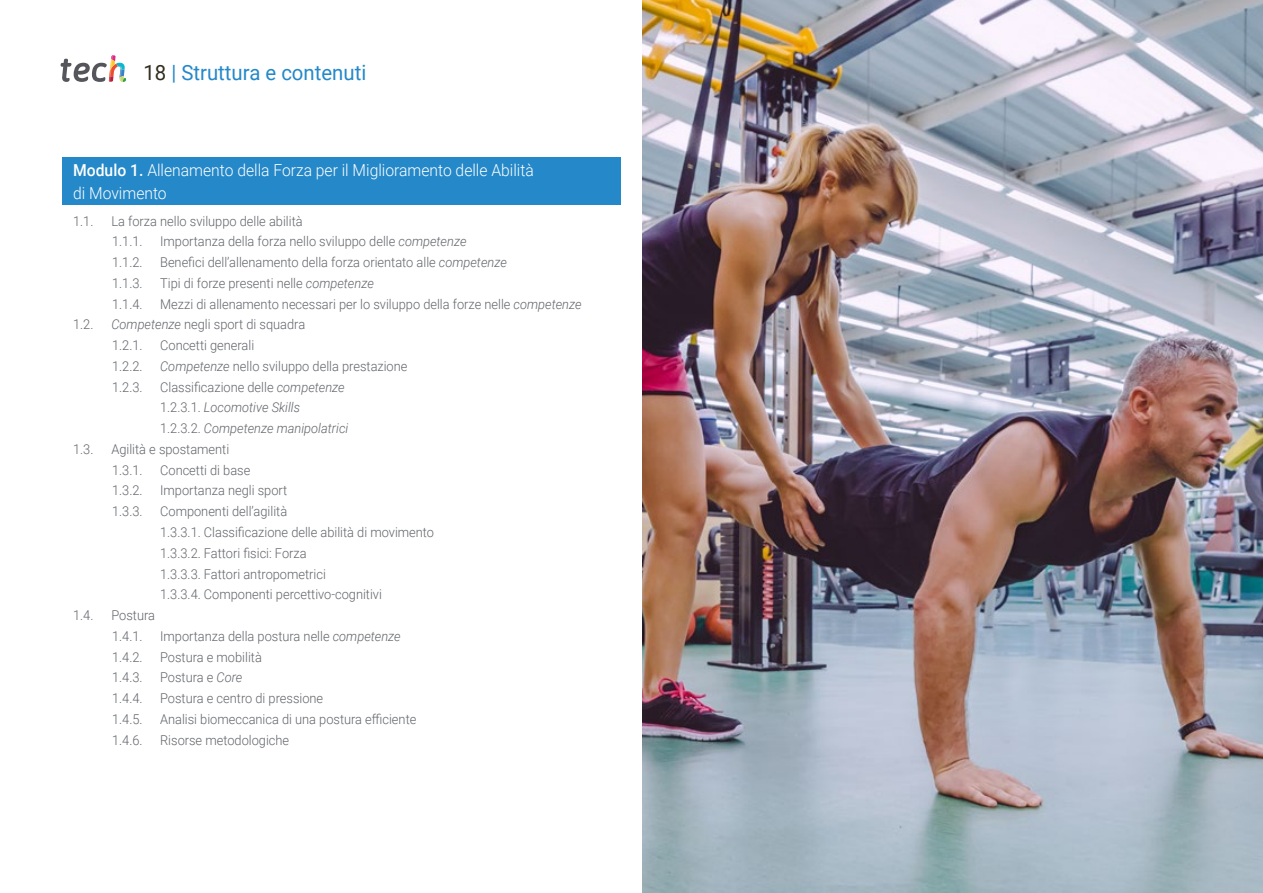
<style>
.page{position:relative;width:1263px;height:893px;background:#fff}
.page>*{position:absolute;margin:0;border:0;box-sizing:border-box;transform-origin:0 0}
.t1{font:21px "Roboto";color:#2488c9}
.t2{font:300 16.5px/22.5px "Roboto";color:#fff;scale:.95 1}
.t3{font:300 13.5px/20.7px "Roboto";color:#61646a;scale:.95 1}
.t4{font:italic 300 13.5px/20.7px "Roboto";color:#61646a;scale:.95 1}
.s1{color:#312e20}
.s2{font-weight:500}
.s3{font-style:italic}
.s4{font-style:normal}
</style>
<div class="page">
<svg style="left:61px;top:55px;width:65px;height:27px"></svg>
<div style="left:62px;top:157px;width:559px;height:48px;background:#2488c9"></div>
<img style="left:642px;top:0;width:621px;height:893px">
<h1 class="t1" style="left:144px;top:57px;width:224px"><span class="s1">18</span> | Struttura e contenuti</h1>
<p class="t2" style="left:73px;top:158px;width:486px"><span class="s2">Modulo 1.</span> Allenamento della Forza per il Miglioramento delle Abilità di Movimento</p>
<p class="t3" style="left:73px;top:210px;width:23px">1.1.</p>
<p class="t3" style="left:111px;top:210px;width:203px">La forza nello sviluppo delle abilità<br>1.1.1.</p>
<p class="t3" style="left:160px;top:231px;width:324px">Importanza della forza nello sviluppo delle <span class="s3">competenze</span></p>
<p class="t3" style="left:112px;top:252px;width:34px">1.1.2.</p>
<p class="t3" style="left:160px;top:252px;width:366px">Benefici dell’allenamento della forza orientato alle <span class="s3">competenze</span></p>
<p class="t3" style="left:112px;top:272px;width:34px">1.1.3.</p>
<p class="t3" style="left:160px;top:272px;width:226px">Tipi di forze presenti nelle <span class="s3">competenze</span></p>
<p class="t3" style="left:112px;top:293px;width:34px">1.1.4.</p>
<p class="t3" style="left:160px;top:293px;width:445px">Mezzi di allenamento necessari per lo sviluppo della forze nelle <span class="s3">competenze</span></p>
<p class="t3" style="left:73px;top:314px;width:23px">1.2.</p>
<p class="t3" style="left:111px;top:314px;width:206px"><span class="s3">Competenze</span> negli sport di squadra<br>1.2.1.</p>
<p class="t3" style="left:160px;top:335px;width:101px">Concetti generali</p>
<p class="t3" style="left:112px;top:355px;width:34px">1.2.2.</p>
<p class="t3" style="left:160px;top:355px;width:262px"><span class="s3">Competenze</span> nello sviluppo della prestazione</p>
<p class="t3" style="left:112px;top:376px;width:34px">1.2.3.</p>
<p class="t4" style="left:160px;top:376px;width:200px"><span class="s4">Classificazione delle</span> competenze<br><span class="s4">1.2.3.1.</span> Locomotive Skills<br><span class="s4">1.2.3.2.</span> Competenze manipolatrici</p>
<p class="t3" style="left:73px;top:438px;width:23px">1.3.</p>
<p class="t3" style="left:111px;top:438px;width:126px">Agilità e spostamenti<br>1.3.1.</p>
<p class="t3" style="left:160px;top:459px;width:96px">Concetti di base</p>
<p class="t3" style="left:112px;top:480px;width:34px">1.3.2.</p>
<p class="t3" style="left:160px;top:480px;width:135px">Importanza negli sport</p>
<p class="t3" style="left:112px;top:501px;width:34px">1.3.3.</p>
<p class="t3" style="left:160px;top:501px;width:290px">Componenti dell’agilità<br>1.3.3.1. Classificazione delle abilità di movimento 1.3.3.2. Fattori fisici: Forza<br>1.3.3.3. Fattori antropometrici<br>1.3.3.4. Componenti percettivo-cognitivi</p>
<p class="t3" style="left:73px;top:604px;width:23px">1.4.</p>
<p class="t3" style="left:111px;top:604px;width:47px">Postura<br>1.4.1.</p>
<p class="t3" style="left:160px;top:625px;width:255px">Importanza della postura nelle <span class="s3">competenze</span></p>
<p class="t3" style="left:112px;top:646px;width:34px">1.4.2.</p>
<p class="t3" style="left:160px;top:646px;width:109px">Postura e mobilità</p>
<p class="t3" style="left:112px;top:667px;width:34px">1.4.3.</p>
<p class="t3" style="left:160px;top:667px;width:88px">Postura e <span class="s3">Core</span></p>
<p class="t3" style="left:112px;top:687px;width:34px">1.4.4.</p>
<p class="t3" style="left:160px;top:687px;width:173px">Postura e centro di pressione</p>
<p class="t3" style="left:112px;top:708px;width:34px">1.4.5.</p>
<p class="t3" style="left:160px;top:708px;width:271px">Analisi biomeccanica di una postura efficiente</p>
<p class="t3" style="left:112px;top:729px;width:34px">1.4.6.</p>
<p class="t3" style="left:160px;top:729px;width:137px">Risorse metodologiche</p>
</div>
